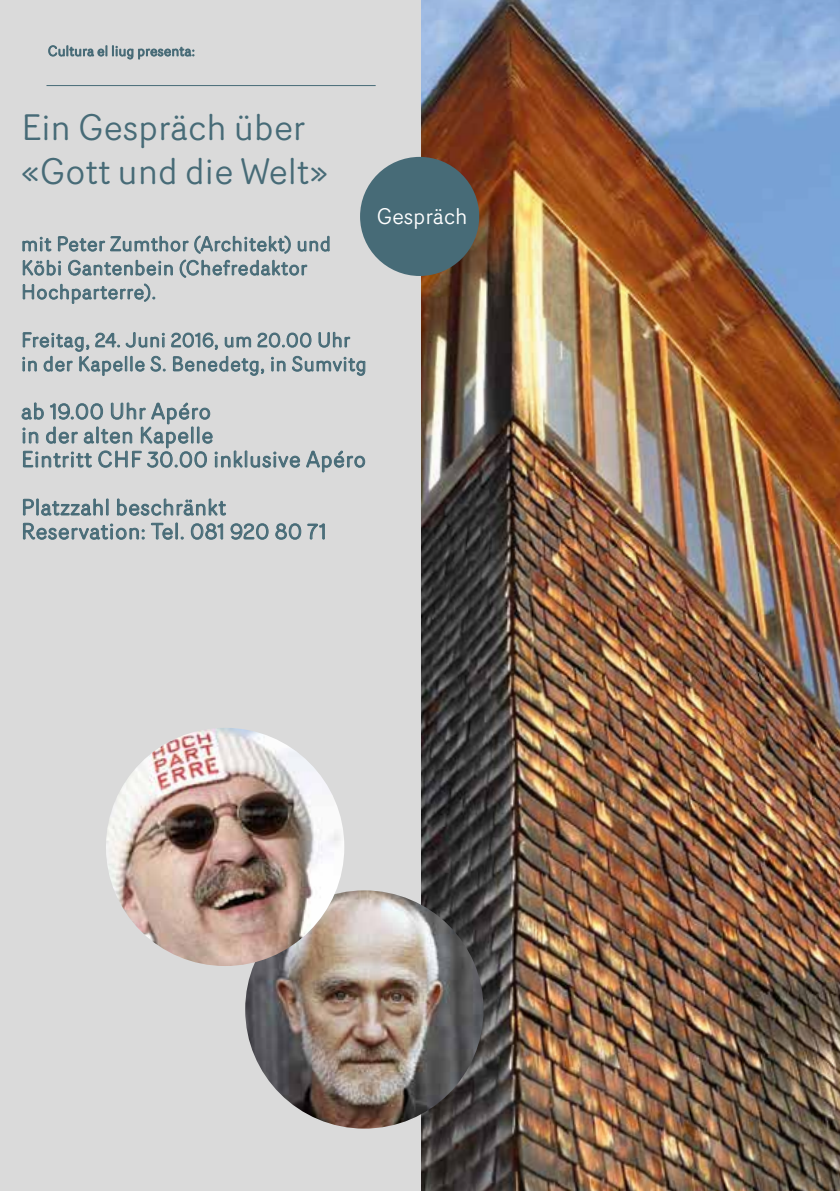
<style>
.page{position:relative;width:840px;height:1191px;background:#fff}
.page>*{position:absolute;margin:0;border:0;box-sizing:border-box;transform-origin:0 0}
.t1{font:36px/43.2px "Router";letter-spacing:-.01em;color:#476b77}
.t2{font:22px/24px "Router";letter-spacing:.015em;color:#476b77}
.t3{font:22px "Router";letter-spacing:-.01em;color:#fff}
.t4{font:20px/24px "Router";letter-spacing:.015em;color:#476b77}
</style>
<div class="page">
<img style="left:420px;top:0;width:419px;height:1191px">
<div style="left:0;top:0;width:420px;height:1191px;background:#dadada"></div>
<hr style="left:46px;top:85px;width:329px;height:1px;background:#476b77">
<svg style="left:22px;top:235px;width:307px;height:69px"></svg>
<svg style="left:171px;top:332px;width:47px;height:18px"></svg>
<svg style="left:224px;top:336px;width:27px;height:12px"></svg>
<svg style="left:257px;top:332px;width:54px;height:16px"></svg>
<svg style="left:318px;top:332px;width:32px;height:16px"></svg>
<svg style="left:22px;top:332px;width:143px;height:44px"></svg>
<svg style="left:173px;top:356px;width:91px;height:20px"></svg>
<svg style="left:271px;top:357px;width:14px;height:14px"></svg>
<svg style="left:292px;top:356px;width:73px;height:20px"></svg>
<svg style="left:22px;top:402px;width:278px;height:66px"></svg>
<svg style="left:306px;top:450px;width:59px;height:22px"></svg>
<svg style="left:23px;top:498px;width:86px;height:18px"></svg>
<svg style="left:117px;top:498px;width:109px;height:18px"></svg>
<svg style="left:23px;top:523px;width:121px;height:17px"></svg>
<svg style="left:151px;top:522px;width:32px;height:18px"></svg>
<svg style="left:191px;top:523px;width:32px;height:17px"></svg>
<svg style="left:230px;top:523px;width:38px;height:17px"></svg>
<svg style="left:275px;top:523px;width:26px;height:17px"></svg>
<svg style="left:307px;top:523px;width:18px;height:16px"></svg>
<svg style="left:48px;top:45px;width:146px;height:14px"></svg>
<div style="left:360px;top:157px;width:119px;height:119px;background:#476b77;border-radius:50%"></div>
<img style="left:245px;top:890px;width:238px;height:238px;border-radius:119px">
<img style="left:106px;top:728px;width:238px;height:238px;border-radius:119px">
<h1 class="t1" style="left:21px;top:105px;width:308px">Ein Gespräch über «Gott und die Welt»</h1>
<p class="t4" style="left:21px;top:231px;width:311px">mit Peter Zumthor (Architekt) und<br>Köbi Gantenbein (Chefredaktor<br>Hochparterre).</p>
<p class="t4" style="left:21px;top:327px;width:347px">Freitag, 24. Juni 2016, um 20.00 Uhr in der Kapelle S. Benedetg, in Sumvitg</p>
<p class="t2" style="left:21px;top:398px;width:346px">ab 19.00 Uhr Apéro<br>in der alten Kapelle<br>Eintritt CHF 30.00 inklusive Apéro</p>
<p class="t2" style="left:21px;top:494px;width:307px">Platzzahl beschränkt<br>Reservation: Tel. 081 920 80 71</p>
<p class="t3" style="left:376px;top:200px;width:92px">Gespräch</p>
</div>
